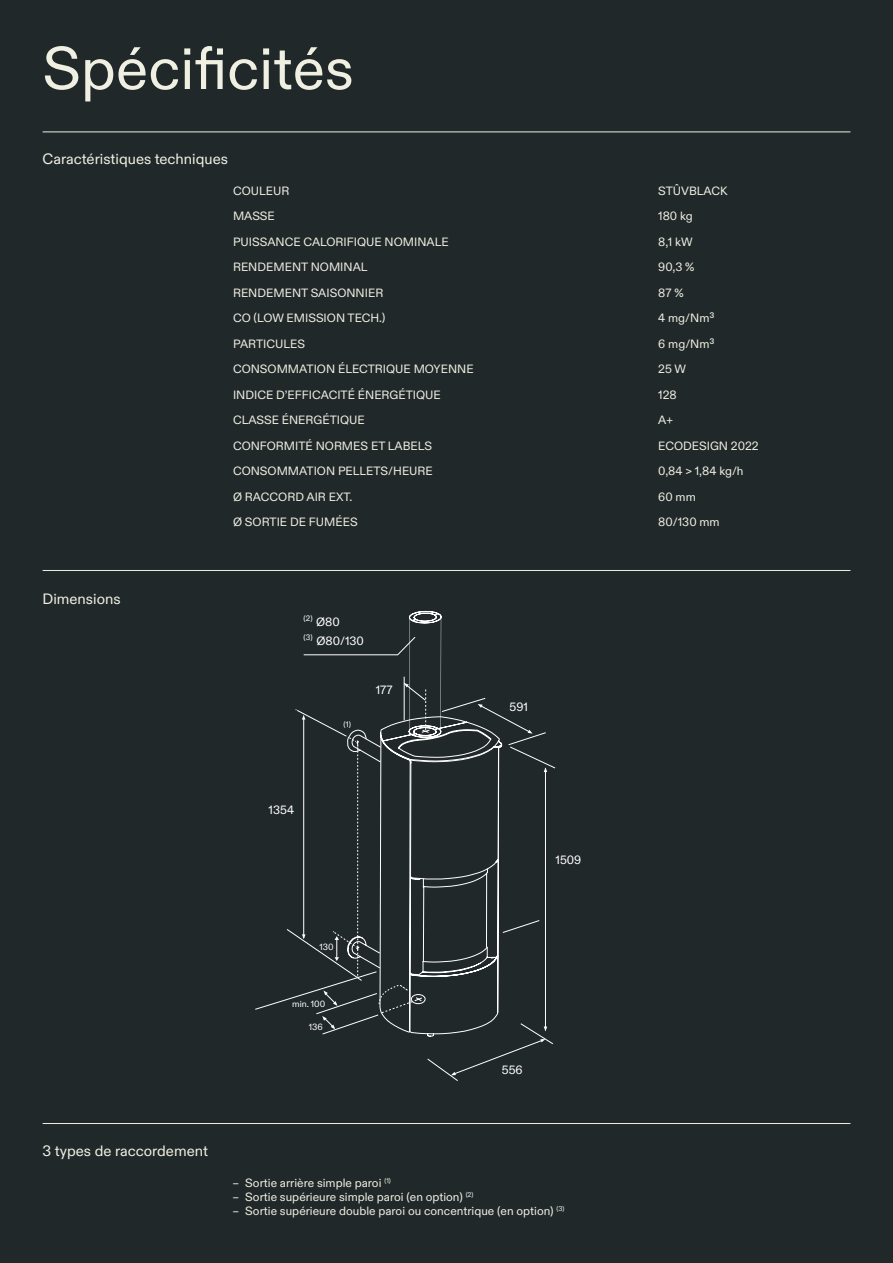
<style>
.page{position:relative;width:893px;height:1263px;background:#21282a}
.page>*{position:absolute;margin:0;border:0;box-sizing:border-box;transform-origin:0 0}
.t1{font:60px "ABC Diatype";color:#efefe2}
.t2{font:15px "ABC Diatype";color:#efefe2}
.t3{font:12px/25.5px "ABC Diatype";color:#efefe2}
.t4{font:12px "ABC Diatype";color:#fff}
.t5{font:9px "ABC Diatype";color:#fff}
.t6{font:7.8px "ABC Diatype";color:#fff}
.s1{font-size:12px}
</style>
<div class="page">
<hr style="left:43px;top:132px;width:807px;height:1px;background:#efefe2">
<hr style="left:43px;top:1123px;width:807px;height:1px;background:#efefe2">
<hr style="left:43px;top:570px;width:807px;height:1px;background:#efefe2">
<svg style="left:458px;top:715px;width:98px;height:358px"></svg>
<svg style="left:544px;top:767px;width:3px;height:5px"></svg>
<svg style="left:544px;top:1026px;width:3px;height:5px"></svg>
<svg style="left:540px;top:1039px;width:5px;height:3px"></svg>
<svg style="left:528px;top:730px;width:5px;height:4px"></svg>
<svg style="left:451px;top:1072px;width:5px;height:3px"></svg>
<svg style="left:286px;top:611px;width:213px;height:418px"></svg>
<h1 class="t1" style="left:43px;top:33px;width:313px">Spécificités</h1>
<p class="t2" style="left:43px;top:150px;width:187px">Caractéristiques techniques</p>
<p class="t2" style="left:43px;top:590px;width:80px">Dimensions</p>
<p class="t3" style="left:233px;top:178px;width:242px">COULEUR<br>MASSE<br>PUISSANCE CALORIFIQUE NOMINALE<br>RENDEMENT NOMINAL<br>RENDEMENT SAISONNIER<br>CO (LOW EMISSION TECH.)<br>PARTICULES<br>CONSOMMATION ÉLECTRIQUE MOYENNE<br>INDICE D’EFFICACITÉ ÉNERGÉTIQUE<br>CLASSE ÉNERGÉTIQUE<br>CONFORMITÉ NORMES ET LABELS<br>CONSOMMATION PELLETS/HEURE<br>Ø RACCORD AIR EXT.<br>Ø SORTIE DE FUMÉES</p>
<p class="t3" style="left:658px;top:178px;width:102px">STÛVBLACK<br>180 kg<br>8,1 kW<br>90,3 %<br>87 %<br>4 mg/Nm³<br>6 mg/Nm³<br>25 W<br>128<br>A+<br>ECODESIGN 2022<br>0,84 &gt; 1,84 kg/h<br>60 mm<br>80/130 mm</p>
<p class="t6" style="left:304px;top:614px;width:38px">(2) <span class="s1">Ø80</span></p>
<p class="t4" style="left:304px;top:633px;width:62px"><sup>(3)</sup> Ø80/130</p>
<p class="t6" style="left:344px;top:719px;width:9px">(1)</p>
<p class="t4" style="left:376px;top:683px;width:18px">177</p>
<p class="t4" style="left:269px;top:803px;width:27px">1354</p>
<p class="t4" style="left:509px;top:700px;width:20px">591</p>
<p class="t4" style="left:555px;top:853px;width:27px">1509</p>
<p class="t5" style="left:320px;top:941px;width:16px">130</p>
<p class="t5" style="left:292px;top:998px;width:35px">min. 100</p>
<p class="t5" style="left:309px;top:1022px;width:16px">136</p>
<p class="t4" style="left:502px;top:1062px;width:22px">556</p>
<p class="t2" style="left:43px;top:1142px;width:167px">3 types de raccordement</p>
<p class="t3" style="left:233px;top:1170px;width:160px">– Sortie arrière simple paroi <sup>(1)</sup></p>
<p class="t3" style="left:233px;top:1184px;width:243px">– Sortie supérieure simple paroi (en option) <sup>(2)</sup></p>
<p class="t3" style="left:233px;top:1199px;width:333px">– Sortie supérieure double paroi ou concentrique (en option) <sup>(3)</sup></p>
</div>
